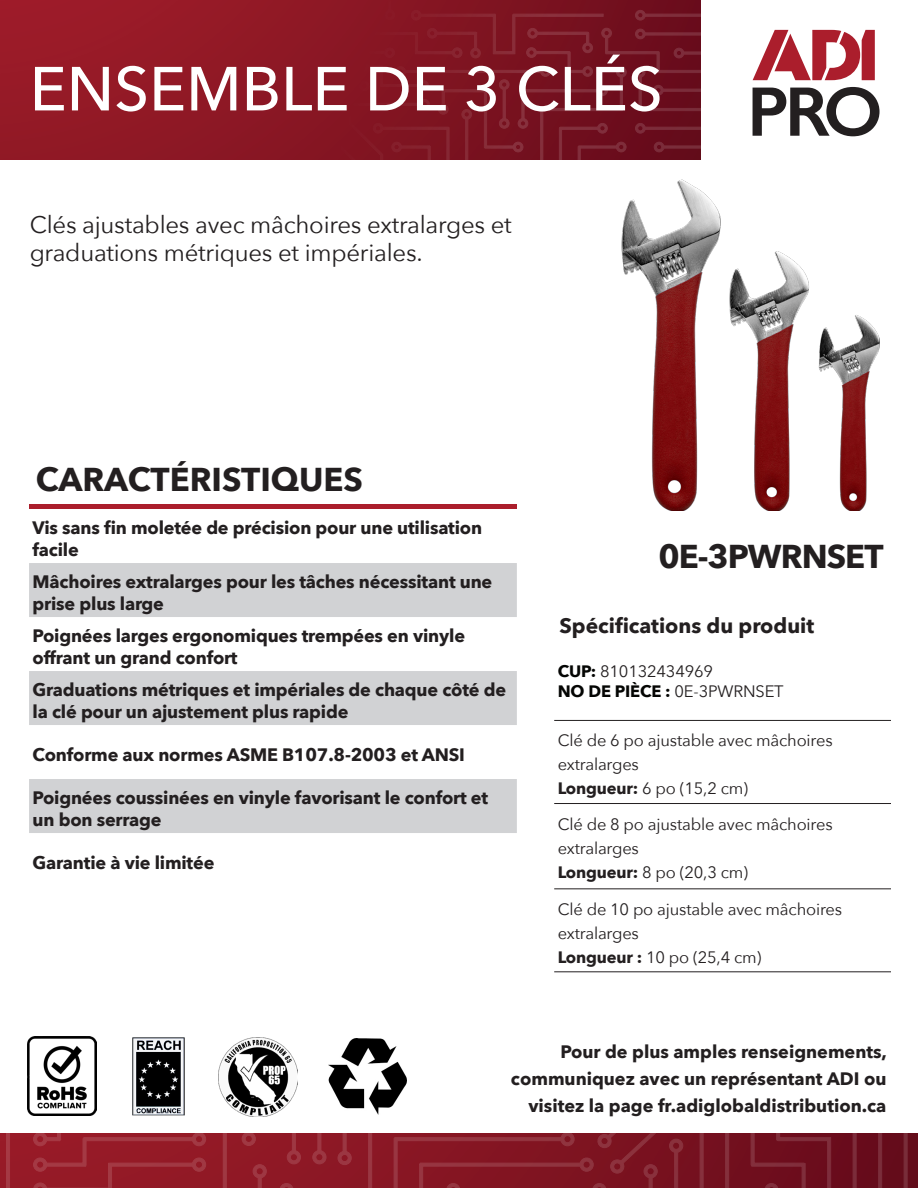
<style>
.page{position:relative;width:918px;height:1188px;background:#fff}
.page>*{position:absolute;margin:0;border:0;box-sizing:border-box;transform-origin:0 0}
.Vantage_text{font:500 61.5px "Avenir Next";color:#fff}
.t1{font:700 33px "Avenir Next";letter-spacing:-.005em;color:#231f20}
.t2{font:700 33px "Avenir Next";letter-spacing:-.03em;color:#231f20}
.t3{font:24px/28.8px "Avenir Next";letter-spacing:-.01em;color:#231f20}
.t4{font:700 21px "Avenir Next";color:#231f20}
.t5{font:700 18px/21.6px "Avenir Next";letter-spacing:-.01em;color:#231f20}
.t6{font:16.5px/24px "Avenir Next";letter-spacing:-.01em;color:#231f20}
.s1{font-weight:700;color:#040503}
.s2{font-weight:700}
</style>
<div class="page">
<svg style="left:0;top:1134px;width:913px;height:54px;background:#851926"></svg>
<div style="left:0;top:0;width:701px;height:159px;background:#961a27"></div>
<svg style="left:124px;top:0;width:577px;height:160px"></svg>
<svg style="left:753px;top:30px;width:122px;height:50px"></svg>
<svg style="left:753px;top:87px;width:127px;height:49px"></svg>
<img style="left:27px;top:1036px;width:70px;height:80px">
<img style="left:132px;top:1038px;width:53px;height:78px">
<img style="left:219px;top:1038px;width:78px;height:78px">
<img style="left:328px;top:1038px;width:79px;height:76px">
<img style="left:621px;top:179px;width:259px;height:331px">
<hr style="left:554px;top:720px;width:337px;height:1px;background:#231f20">
<hr style="left:554px;top:803px;width:337px;height:1px;background:#231f20">
<hr style="left:554px;top:889px;width:337px;height:1px;background:#231f20">
<hr style="left:554px;top:972px;width:337px;height:1px;background:#231f20">
<hr style="left:29px;top:505px;width:488px;height:4px;background:#ab1e2c">
<svg style="left:29px;top:563px;width:488px;height:270px;fill:#d1d2d4"></svg>
<p class="Vantage_text" style="left:30px;top:37px;width:635px">ENSEMBLE DE 3 CLÉS</p>
<p class="t3" style="left:30px;top:209px;width:484px">Clés ajustables avec mâchoires extralarges et graduations métriques et impériales.</p>
<p class="t1" style="left:36px;top:451px;width:329px">CARACTÉRISTIQUES</p>
<p class="t5" style="left:33px;top:517px;width:451px">Vis sans fin moletée de précision pour une utilisation facile</p>
<p class="t5" style="left:33px;top:571px;width:461px">Mâchoires extralarges pour les tâches nécessitant une prise plus large</p>
<p class="t5" style="left:33px;top:625px;width:434px">Poignées larges ergonomiques trempées en vinyle offrant un grand confort</p>
<p class="t5" style="left:33px;top:679px;width:475px">Graduations métriques et impériales de chaque côté de la clé pour un ajustement plus rapide</p>
<p class="t5" style="left:33px;top:744px;width:434px">Conforme aux normes ASME B107.8-2003 et ANSI</p>
<p class="t5" style="left:33px;top:787px;width:457px">Poignées coussinées en vinyle favorisant le confort et un bon serrage</p>
<p class="t5" style="left:33px;top:852px;width:183px">Garantie à vie limitée</p>
<p class="t2" style="left:658px;top:528px;width:227px">0E-3PWRNSET</p>
<p class="t4" style="left:560px;top:608px;width:256px">Spécifications du produit</p>
<p class="t6" style="left:558px;top:659px;width:157px"><span class="s1">CUP:</span> 810132434969</p>
<p class="t6" style="left:558px;top:678px;width:227px"><span class="s1">NO DE PIÈCE :</span> 0E-3PWRNSET</p>
<p class="t6" style="left:558px;top:728px;width:276px">Clé de 6 po ajustable avec mâchoires extralarges</p>
<p class="t6" style="left:558px;top:776px;width:192px"><span class="s2">Longueur:</span> 6 po (15,2 cm)</p>
<p class="t6" style="left:558px;top:812px;width:276px">Clé de 8 po ajustable avec mâchoires extralarges</p>
<p class="t6" style="left:558px;top:860px;width:192px"><span class="s2">Longueur:</span> 8 po (20,3 cm)</p>
<p class="t6" style="left:558px;top:896px;width:286px">Clé de 10 po ajustable avec mâchoires extralarges</p>
<p class="t6" style="left:558px;top:944px;width:205px"><span class="s2">Longueur :</span> 10 po (25,4 cm)</p>
<p class="t5" style="left:560px;top:1041px;width:328px">Pour de plus amples renseignements,</p>
<p class="t5" style="left:511px;top:1068px;width:377px">communiquez avec un représentant ADI ou</p>
<p class="t5" style="left:528px;top:1095px;width:360px">visitez la page fr.adiglobaldistribution.ca</p>
</div>
